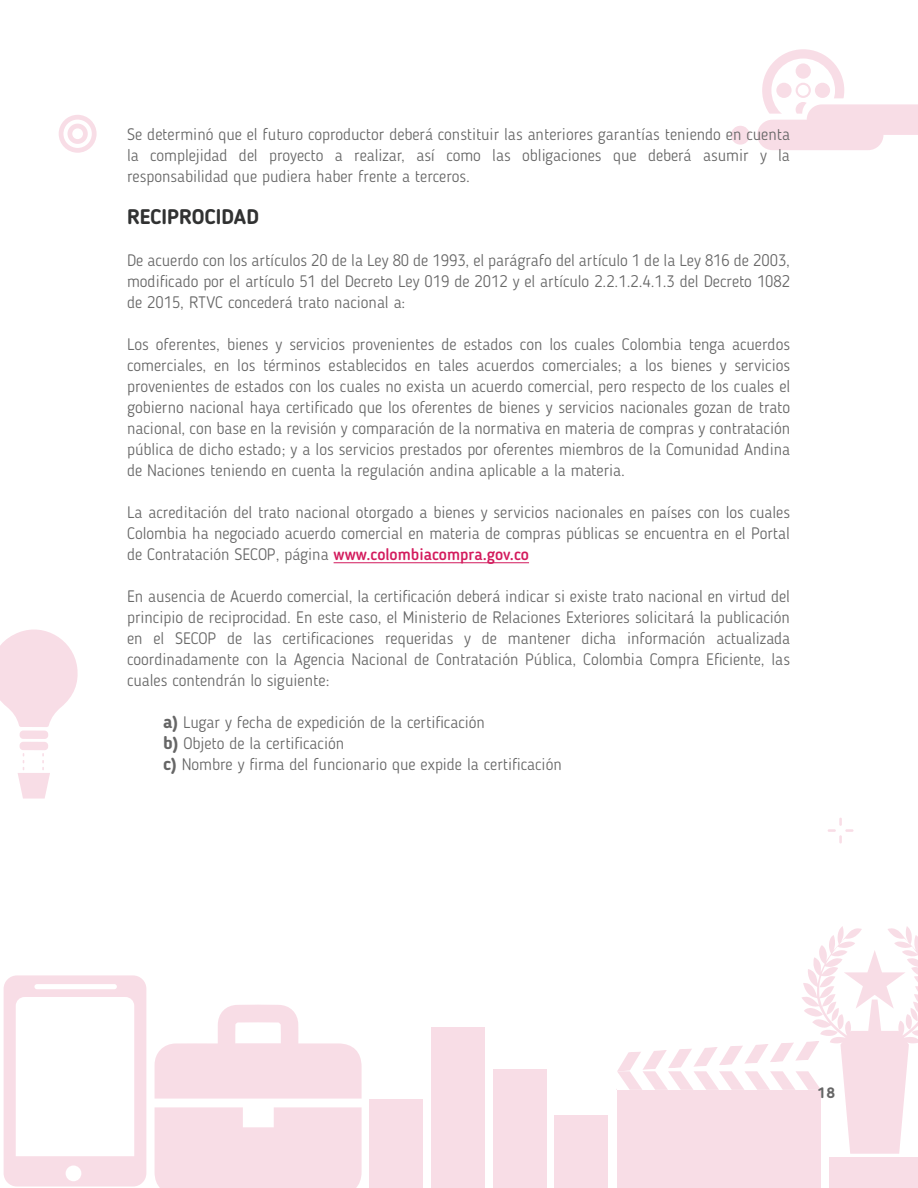
<style>
.page{position:relative;width:918px;height:1188px;background:#fff}
.page>*{position:absolute;margin:0;border:0;box-sizing:border-box;transform-origin:0 0}
.t1{font:700 21px "Blogger Sans";color:#313232}
.t2{font:300 16.5px/21px "Blogger Sans";color:#666;text-align:justify}
.t3{font:700 15px "Blogger Sans";color:#666}
.s1{font-weight:500;color:#d31b5d}
.s2{font-weight:700;font-size:18px}
</style>
<div class="page">
<div style="left:731px;top:126px;width:19px;height:19px;background:#f8dde6;border-radius:50%"></div>
<svg style="left:0;top:629px;width:78px;height:170px"></svg>
<div style="left:155px;top:1107px;width:207px;height:81px;background:#f8dde6"></div>
<svg style="left:155px;top:1005px;width:207px;height:94px"></svg>
<svg style="left:59px;top:115px;width:38px;height:38px"></svg>
<svg style="left:828px;top:818px;width:26px;height:26px"></svg>
<div style="left:617px;top:1090px;width:204px;height:98px;background:#f8dde6"></div>
<div style="left:431px;top:1027px;width:54px;height:161px;background:#f8dde6"></div>
<div style="left:493px;top:1070px;width:53px;height:118px;background:#f8dde6"></div>
<div style="left:370px;top:1099px;width:53px;height:89px;background:#f8dde6"></div>
<div style="left:554px;top:1115px;width:54px;height:73px;background:#f8dde6"></div>
<svg style="left:757px;top:49px;width:161px;height:101px"></svg>
<svg style="left:4px;top:975px;width:142px;height:212px"></svg>
<div style="left:829px;top:1157px;width:89px;height:31px;background:#f8dde6"></div>
<svg style="left:617px;top:926px;width:301px;height:228px"></svg>
<hr style="left:334px;top:562px;width:195px;height:1px;background:#d31b5d">
<p class="t2" style="left:127px;top:124px;width:664px">Se determinó que el futuro coproductor deberá constituir las anteriores garantías teniendo en cuenta la complejidad del proyecto a realizar, así como las obligaciones que deberá asumir y la responsabilidad que pudiera haber frente a terceros.</p>
<p class="t1" style="left:127px;top:204px;width:133px">RECIPROCIDAD</p>
<p class="t2" style="left:127px;top:250px;width:664px">De acuerdo con los artículos 20 de la Ley 80 de 1993, el parágrafo del artículo 1 de la Ley 816 de 2003, modificado por el artículo 51 del Decreto Ley 019 de 2012 y el artículo 2.2.1.2.4.1.3 del Decreto 1082 de 2015, RTVC concederá trato nacional a:</p>
<p class="t2" style="left:127px;top:334px;width:664px">Los oferentes, bienes y servicios provenientes de estados con los cuales Colombia tenga acuerdos comerciales, en los términos establecidos en tales acuerdos comerciales; a los bienes y servicios provenientes de estados con los cuales no exista un acuerdo comercial, pero respecto de los cuales el gobierno nacional haya certificado que los oferentes de bienes y servicios nacionales gozan de trato nacional, con base en la revisión y comparación de la normativa en materia de compras y contratación pública de dicho estado; y a los servicios prestados por oferentes miembros de la Comunidad Andina de Naciones teniendo en cuenta la regulación andina aplicable a la materia.</p>
<p class="t2" style="left:127px;top:502px;width:664px">La acreditación del trato nacional otorgado a bienes y servicios nacionales en países con los cuales Colombia ha negociado acuerdo comercial en materia de compras públicas se encuentra en el Portal de Contratación SECOP, página <span class="s1">www.colombiacompra.gov.co</span></p>
<p class="t2" style="left:127px;top:586px;width:664px">En ausencia de Acuerdo comercial, la certificación deberá indicar si existe trato nacional en virtud del principio de reciprocidad. En este caso, el Ministerio de Relaciones Exteriores solicitará la publicación en el SECOP de las certificaciones requeridas y de mantener dicha información actualizada coordinadamente con la Agencia Nacional de Contratación Pública, Colombia Compra Eficiente, las cuales contendrán lo siguiente:</p>
<p class="t2" style="left:163px;top:712px;width:400px;text-align:left"><span class="s2">a)</span> Lugar y fecha de expedición de la certificación<br><span class="s2">b)</span> Objeto de la certificación<br><span class="s2">c)</span> Nombre y firma del funcionario que expide la certificación</p>
<p class="t3" style="left:818px;top:1084px;width:19px">18</p>
</div>
